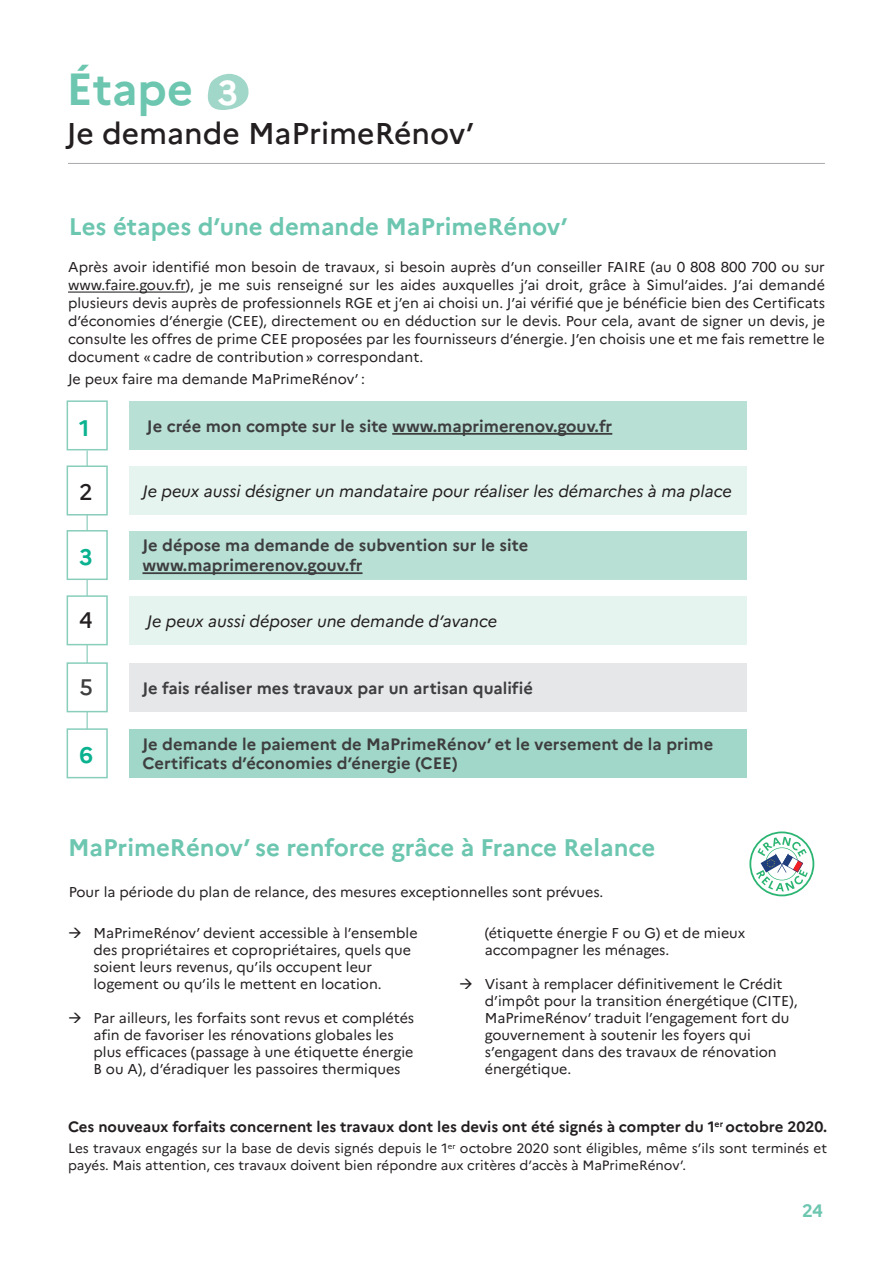
<style>
.page{position:relative;width:893px;height:1263px;background:#fff}
.page>*{position:absolute;margin:0;border:0;box-sizing:border-box;transform-origin:0 0}
.titre_FP{font:700 45px "Marianne";color:#6cc6b0}
.titre_FP-2{font:500 30px "Marianne";color:#231f20}
.titre_2_FP{font:700 24px "Marianne";color:#6cc6b0}
.Style_de_paragraphe{font:700 22.5px "Marianne";color:#0ab290}
.Style_de_paragraphe-2{font:500 22.5px "Marianne";color:#231f20}
.Style_de_paragraphe-3{font:500 22.5px "Marianne";color:#3e3e3f}
.t1{font:700 18px "Marianne";color:#6cc6b0}
.Style_de_paragraphe-4{font:700 16.5px/19.5px "Marianne";color:#3e3e3f}
.Style_de_paragraphe-5{font:italic 16.5px "Marianne";color:#231f20}
.texte_courant_DP{font:700 15px "Marianne";color:#231f20}
.texte_FP{font:14.25px/17.1px "Marianne";color:#231f20}
.texte_courant_DP-2{font:13.5px/17.2px "Marianne";color:#231f20}
.s1{font-size:34.5px;color:#fff}
</style>
<div class="page">
<hr style="left:86px;top:450px;width:2px;height:284px;background:#a1d7c8">
<div style="left:130px;top:401px;width:617px;height:49px;background:#b8e0d4"></div>
<hr style="left:392px;top:433px;width:220px;height:2px;background:#3e3e3f">
<div style="left:67px;top:400px;width:41px;height:50px;background:#fff;border:2px solid #88cebb"></div>
<div style="left:130px;top:466px;width:617px;height:49px;background:#e5f4ef"></div>
<div style="left:67px;top:465px;width:41px;height:50px;background:#fff;border:2px solid #88cebb"></div>
<div style="left:130px;top:596px;width:617px;height:49px;background:#e5f4ef"></div>
<div style="left:67px;top:595px;width:41px;height:50px;background:#fff;border:2px solid #88cebb"></div>
<div style="left:130px;top:663px;width:617px;height:49px;background:#e6e7e9"></div>
<div style="left:67px;top:662px;width:41px;height:50px;background:#fff;border:2px solid #88cebb"></div>
<div style="left:130px;top:531px;width:617px;height:48px;background:#b8e0d4"></div>
<hr style="left:142px;top:572px;width:221px;height:2px;background:#3e3e3f">
<div style="left:67px;top:530px;width:41px;height:50px;background:#fff;border:2px solid #88cebb"></div>
<div style="left:130px;top:729px;width:617px;height:49px;background:#a1d7c8"></div>
<div style="left:67px;top:728px;width:41px;height:50px;background:#fff;border:2px solid #88cebb"></div>
<hr style="left:68px;top:292px;width:118px;height:1px;background:#231f20">
<svg style="left:208px;top:74px;width:41px;height:36px"></svg>
<hr style="left:68px;top:163px;width:757px;height:1px;background:#a8a9ad">
<svg style="left:749px;top:831px;width:65px;height:65px"></svg>
<p class="titre_FP" style="left:67px;top:62px;width:173px">Étape <span class="s1">3</span></p>
<p class="titre_FP-2" style="left:67px;top:115px;width:409px">Je demande MaPrimeRénov’</p>
<p class="titre_2_FP" style="left:69px;top:211px;width:500px">Les étapes d’une demande MaPrimeRénov’</p>
<p class="texte_FP" style="left:68px;top:258px;width:758px;line-height:18px;text-align:justify">Après avoir identifié mon besoin de travaux, si besoin auprès d’un conseiller FAIRE (au 0 808 800 700 ou sur www.faire.gouv.fr), je me suis renseigné sur les aides auxquelles j’ai droit, grâce à Simul’aides. J’ai demandé plusieurs devis auprès de professionnels RGE et j’en ai choisi un. J’ai vérifié que je bénéficie bien des Certificats d’économies d’énergie (CEE), directement ou en déduction sur le devis. Pour cela, avant de signer un devis, je consulte les offres de prime CEE proposées par les fournisseurs d’énergie. J’en choisis une et me fais remettre le document «cadre de contribution» correspondant.</p>
<p class="texte_FP" style="left:68px;top:371px;width:299px">Je peux faire ma demande MaPrimeRénov’ :</p>
<p class="Style_de_paragraphe" style="left:79px;top:414px;width:12px">1</p>
<p class="Style_de_paragraphe-2" style="left:79px;top:478px;width:15px">2</p>
<p class="Style_de_paragraphe" style="left:79px;top:543px;width:15px">3</p>
<p class="Style_de_paragraphe-2" style="left:79px;top:607px;width:15px">4</p>
<p class="Style_de_paragraphe-3" style="left:80px;top:673px;width:15px">5</p>
<p class="Style_de_paragraphe" style="left:80px;top:741px;width:15px">6</p>
<p class="Style_de_paragraphe-4" style="left:147px;top:416px;width:467px">Je crée mon compte sur le site www.maprimerenov.gouv.fr</p>
<p class="Style_de_paragraphe-5" style="left:142px;top:481px;width:591px">Je peux aussi désigner un mandataire pour réaliser les démarches à ma place</p>
<p class="Style_de_paragraphe-4" style="left:142px;top:536px;width:387px">Je dépose ma demande de subvention sur le site www.maprimerenov.gouv.fr</p>
<p class="Style_de_paragraphe-5" style="left:147px;top:611px;width:352px">Je peux aussi déposer une demande d’avance</p>
<p class="Style_de_paragraphe-4" style="left:142px;top:678px;width:392px">Je fais réaliser mes travaux par un artisan qualifié</p>
<p class="Style_de_paragraphe-4" style="left:142px;top:734px;width:572px">Je demande le paiement de MaPrimeRénov’ et le versement de la prime<br>Certificats d’économies d’énergie (CEE)</p>
<p class="titre_2_FP" style="left:68px;top:833px;width:589px">MaPrimeRénov’ se renforce grâce à France Relance</p>
<p class="texte_FP" style="left:69px;top:884px;width:536px">Pour la période du plan de relance, des mesures exceptionnelles sont prévues.</p>
<p class="texte_FP" style="left:94px;top:924px;width:326px">MaPrimeRénov’ devient accessible à l’ensemble des propriétaires et copropriétaires, quels que soient leurs revenus, qu’ils occupent leur logement ou qu’ils le mettent en location.</p>
<p class="texte_FP" style="left:94px;top:1009px;width:322px">Par ailleurs, les forfaits sont revus et complétés afin de favoriser les rénovations globales les plus efficaces (passage à une étiquette énergie B ou A), d’éradiquer les passoires thermiques</p>
<p class="texte_FP" style="left:485px;top:924px;width:262px">(étiquette énergie F ou G) et de mieux accompagner les ménages.</p>
<p class="texte_FP" style="left:485px;top:975px;width:314px">Visant à remplacer définitivement le Crédit d’impôt pour la transition énergétique (CITE), MaPrimeRénov’ traduit l’engagement fort du gouvernement à soutenir les foyers qui s’engagent dans des travaux de rénovation énergétique.</p>
<p class="texte_courant_DP" style="left:68px;top:1117px;width:760px">Ces nouveaux forfaits concernent les travaux dont les devis ont été signés à compter du 1<sup>er</sup> octobre 2020.</p>
<p class="texte_courant_DP-2" style="left:68px;top:1140px;width:760px">Les travaux engagés sur la base de devis signés depuis le 1<sup>er</sup> octobre 2020 sont éligibles, même s’ils sont terminés et payés. Mais attention, ces travaux doivent bien répondre aux critères d’accès à MaPrimeRénov’.</p>
<p class="t1" style="left:802px;top:1199px;width:22px">24</p>
</div>
